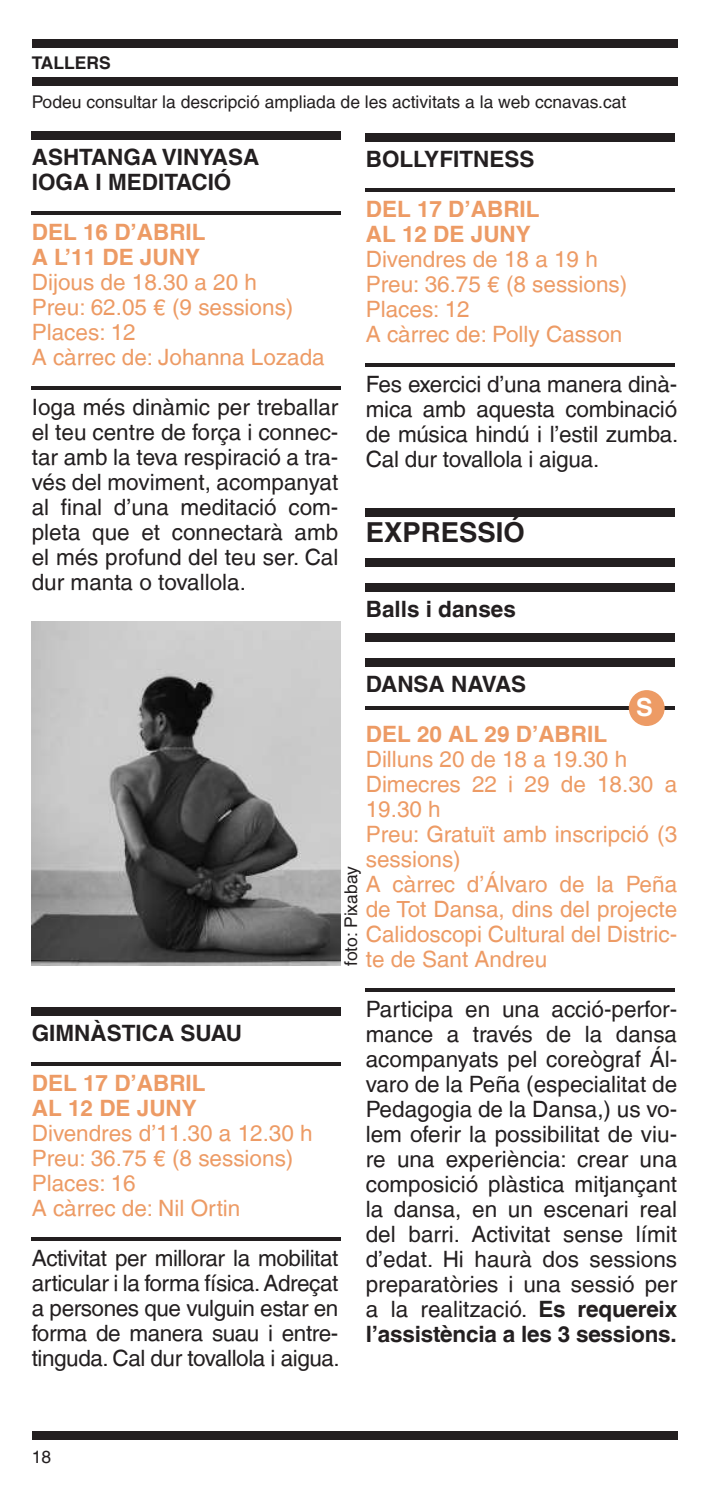
<style>
.page{position:relative;width:709px;height:1489px;background:#fff}
.page>*{position:absolute;margin:0;border:0;box-sizing:border-box;transform-origin:0 0}
.t1{font:700 27.5px "Helvetica LT";color:#231f20}
.t2{font:700 25px "Helvetica LT";color:#fff}
.t3{font:22.5px/25px "Helvetica LT";letter-spacing:-.01em;color:#231f20;text-align:justify}
.t4{font:22.5px/25px "Helvetica LT";color:#ed9b65}
.t5{font:700 22.5px/25px "Helvetica LT";color:#ed9b65}
.t6{font:700 22.5px/25px "Helvetica LT";color:#231f20}
.t7{font:17.5px "Helvetica LT";color:#231f20}
.t8{font:700 17.5px "Helvetica LT";color:#231f20}
.s1{font-weight:700}
</style>
<div class="page">
<div style="left:32px;top:1431px;width:645px;height:8px;background:#231f20"></div>
<div style="left:32px;top:39px;width:645px;height:8px;background:#231f20"></div>
<div style="left:32px;top:77px;width:645px;height:9px;background:#231f20"></div>
<div style="left:32px;top:131px;width:309px;height:9px;background:#231f20"></div>
<hr style="left:32px;top:211px;width:309px;height:4px;background:#231f20">
<hr style="left:32px;top:386px;width:309px;height:4px;background:#231f20">
<div style="left:32px;top:1006px;width:309px;height:9px;background:#231f20"></div>
<svg style="left:32px;top:1062px;width:309px;height:3px"></svg>
<svg style="left:32px;top:1237px;width:309px;height:3px"></svg>
<div style="left:366px;top:133px;width:309px;height:9px;background:#231f20"></div>
<hr style="left:366px;top:188px;width:309px;height:4px;background:#231f20">
<hr style="left:366px;top:363px;width:309px;height:4px;background:#231f20">
<div style="left:366px;top:508px;width:309px;height:9px;background:#231f20"></div>
<div style="left:366px;top:558px;width:309px;height:9px;background:#231f20"></div>
<div style="left:366px;top:583px;width:309px;height:9px;background:#231f20"></div>
<div style="left:366px;top:633px;width:309px;height:9px;background:#231f20"></div>
<div style="left:366px;top:658px;width:309px;height:9px;background:#231f20"></div>
<svg style="left:366px;top:705px;width:309px;height:4px"></svg>
<div style="left:628px;top:690px;width:36px;height:36px;background:#ed9b65;border-radius:50%"></div>
<hr style="left:366px;top:988px;width:309px;height:4px;background:#231f20">
<img style="left:32px;top:621px;width:309px;height:344px">
<p class="t8" style="left:32px;top:52px;width:81px">TALLERS</p>
<p class="t7" style="left:32px;top:92px;width:596px">Podeu consultar la descripció ampliada de les activitats a la web ccnavas.cat</p>
<p class="t6" style="left:32px;top:144px;width:229px">ASHTANGA VINYASA<br>IOGA I MEDITACIÓ</p>
<p class="t5" style="left:32px;top:219px;width:175px">DEL 16 D’ABRIL<br>A L’11 DE JUNY</p>
<p class="t4" style="left:32px;top:270px;width:294px">Dijous de 18.30 a 20 h<br>Preu: 62.05 € (9 sessions)<br>Places: 12<br>A càrrec de: Johanna Lozada</p>
<p class="t3" style="left:32px;top:395px;width:308px">Ioga més dinàmic per treballar el teu centre de força i connec&shy;tar amb la teva respiració a tra&shy;vés del moviment, acompanyat al final d’una meditació com&shy;pleta que et connectarà amb el més profund del teu ser. Cal dur manta o tovallola.</p>
<p class="t6" style="left:366px;top:146px;width:170px">BOLLYFITNESS</p>
<p class="t5" style="left:366px;top:196px;width:175px">DEL 17 D’ABRIL<br>AL 12 DE JUNY</p>
<p class="t4" style="left:366px;top:246px;width:263px">Divendres de 18 a 19 h<br>Preu: 36.75 € (8 sessions)<br>Places: 12<br>A càrrec de: Polly Casson</p>
<p class="t3" style="left:366px;top:371px;width:314px">Fes exercici d’una manera dinà&shy;mica amb aquesta combinació de música hindú i l’estil zumba.<br>Cal dur tovallola i aigua.</p>
<p class="t1" style="left:366px;top:515px;width:160px">EXPRESSIÓ</p>
<p class="t6" style="left:366px;top:596px;width:152px">Balls i danses</p>
<p class="t6" style="left:366px;top:671px;width:162px">DANSA NAVAS</p>
<p class="t2" style="left:636px;top:692px;width:18px">S</p>
<p class="t5" style="left:366px;top:721px;width:243px">DEL 20 AL 29 D’ABRIL</p>
<p class="t4" style="left:366px;top:746px;width:313px">Dilluns 20 de 18 a 19.30 h<br>Dimecres 22 i 29 de 18.30 a<br>19.30 h<br>Preu: Gratuït amb inscripció (3 sessions)<br>A càrrec d’Álvaro de la Peña de Tot Dansa, dins del projecte<br>Calidoscopi Cultural del Distric&shy;te de Sant Andreu</p>
<p class="t3" style="left:366px;top:996px;width:313px">Participa en una acció-perfor&shy;mance a través de la dansa acompanyats pel coreògraf Ál&shy;varo de la Peña (especialitat de Pedagogia de la Dansa,) us vo&shy;lem oferir la possibilitat de viu&shy;re una experiència: crear una composició plàstica mitjançant la dansa, en un escenari real del barri. Activitat sense límit d’edat. Hi haurà dos sessions preparatòries i una sessió per a la realització. <span class="s1">Es requereix l’assistència a les 3 sessions.</span></p>
<p class="t7" style="left:341px;top:965px;width:101px;rotate:-90deg">foto: Pixabay</p>
<p class="t6" style="left:32px;top:1019px;width:212px">GIMNÀSTICA SUAU</p>
<p class="t5" style="left:32px;top:1069px;width:175px">DEL 17 D’ABRIL<br>AL 12 DE JUNY</p>
<p class="t4" style="left:32px;top:1120px;width:282px">Divendres d’11.30 a 12.30 h<br>Preu: 36.75 € (8 sessions)<br>Places: 16<br>A càrrec de: Nil Ortin</p>
<p class="t3" style="left:32px;top:1245px;width:309px">Activitat per millorar la mobilitat articular i la forma física. Adreçat a persones que vulguin estar en forma de manera suau i entre&shy;tinguda. Cal dur tovallola i aigua.</p>
<p class="t7" style="left:32px;top:1445px;width:21px">18</p>
</div>
